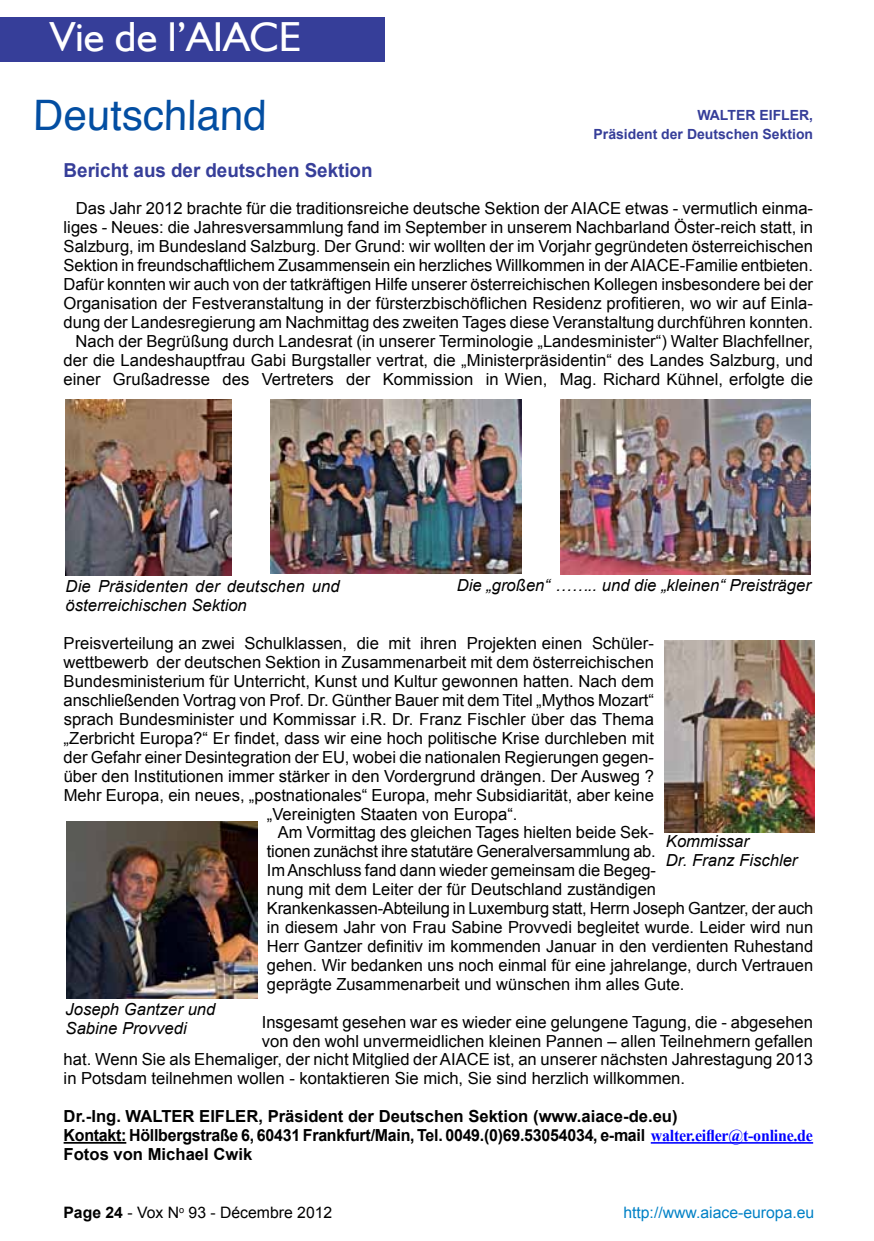
<style>
.page{position:relative;width:874px;height:1241px;background:#fff}
.page>*{position:absolute;margin:0;border:0;box-sizing:border-box;transform-origin:0 0}
.t1{font:42px "Humanist 521 BT";color:#fff}
.t2{font:42px "Helvetica";color:#034ea2}
.t3{font:700 19.25px "Arial";color:#363e99}
.t4{font:16.62px/18.9px "Arial";color:#000;text-align:right}
.t5{font:700 16.62px/18.9px "Arial";color:#000}
.t6{font:italic 16.62px/18.9px "Arial";color:#000}
.t7{font:15.75px "Arial";color:#000}
.t8{font:15.75px "Arial";color:#0081c6}
.t9{font:700 14px/18.9px "Arial";color:#363e99;text-align:right}
.s1{font-family:"Times New Roman";color:#00f}
.s2{font-weight:700}
</style>
<div class="page">
<hr style="left:64px;top:1141px;width:62px;height:2px;background:#000">
<hr style="left:650px;top:1141px;width:162px;height:2px;background:#00f">
<img style="left:560px;top:399px;width:250px;height:175px">
<img style="left:66px;top:821px;width:192px;height:176px">
<img style="left:66px;top:400px;width:165px;height:175px">
<img style="left:270px;top:400px;width:251px;height:173px">
<img style="left:664px;top:640px;width:150px;height:192px">
<div style="left:0;top:17px;width:384px;height:45px;background:#363e99"></div>
<h1 class="t1" style="left:50px;top:11px;width:253px">Vie de l’AIACE</h1>
<h1 class="t2" style="left:33px;top:83px;width:236px">Deutschland</h1>
<p class="t3" style="left:64px;top:157px;width:310px">Bericht aus der deutschen Sektion</p>
<p class="t4" style="left:63px;top:199px;width:750px">Das Jahr 2012 brachte für die traditionsreiche deutsche Sektion der AIACE etwas - vermutlich einma&shy;liges - Neues: die Jahresversammlung fand im September in unserem Nachbarland Öster-reich statt, in Salzburg, im Bundesland Salzburg. Der Grund: wir wollten der im Vorjahr gegründeten österreichischen Sektion in freundschaftlichem Zusammensein ein herzliches Willkommen in derAIACE-Familie entbieten.<br>Dafür konnten wir auch von der tatkräftigen Hilfe unserer österreichischen Kollegen insbesondere bei der Organisation der Festveranstaltung in der fürsterzbischöflichen Residenz profitieren, wo wir auf Einla&shy;dung der Landesregierung am Nachmittag des zweiten Tages diese Veranstaltung durchführen konnten.<br>Nach der Begrüßung durch Landesrat (in unserer Terminologie „Landesminister“) Walter Blachfellner, der die Landeshauptfrau Gabi Burgstaller vertrat, die „Ministerpräsidentin“ des Landes Salzburg, und einer Grußadresse des Vertreters der Kommission in Wien, Mag. Richard Kühnel, erfolgte die</p>
<p class="t9" style="left:593px;top:106px;width:221px">WALTER EIFLER,<br>Präsident der Deutschen Sektion</p>
<p class="t6" style="left:66px;top:576px;width:275px">Die Präsidenten der deutschen und österreichischen Sektion</p>
<p class="t6" style="left:456px;top:575px;width:355px">Die „großen“ …….. und die „kleinen“ Preisträger</p>
<p class="t4" style="left:64px;top:634px;width:591px">Preisverteilung an zwei Schulklassen, die mit ihren Projekten einen Schüler-</p>
<p class="t4" style="left:64px;top:653px;width:591px">wettbewerb der deutschen Sektion in Zusammenarbeit mit dem österreichischen</p>
<p class="t4" style="left:64px;top:672px;width:591px">Bundesministerium für Unterricht, Kunst und Kultur gewonnen hatten. Nach dem</p>
<p class="t4" style="left:64px;top:691px;width:591px">anschließenden Vortrag von Prof. Dr. Günther Bauer mit dem Titel „Mythos Mozart“</p>
<p class="t4" style="left:64px;top:709px;width:591px">sprach Bundesminister und Kommissar i.R. Dr. Franz Fischler über das Thema</p>
<p class="t4" style="left:64px;top:728px;width:591px">„Zerbricht Europa?“ Er findet, dass wir eine hoch politische Krise durchleben mit</p>
<p class="t4" style="left:64px;top:747px;width:591px">der Gefahr einer Desintegration der EU, wobei die nationalen Regierungen gegen-</p>
<p class="t4" style="left:64px;top:766px;width:591px">über den Institutionen immer stärker in den Vordergrund drängen. Der Ausweg ?</p>
<p class="t4" style="left:64px;top:785px;width:591px">Mehr Europa, ein neues, „postnationales“ Europa, mehr Subsidiarität, aber keine</p>
<p class="t4" style="left:267px;top:804px;width:252px">„Vereinigten Staaten von Europa“.</p>
<p class="t4" style="left:278px;top:823px;width:377px">Am Vormittag des gleichen Tages hielten beide Sek-</p>
<p class="t4" style="left:267px;top:842px;width:390px">tionen zunächst ihre statutäre Generalversammlung ab.</p>
<p class="t4" style="left:267px;top:861px;width:390px">Im Anschluss fand dann wieder gemeinsam die Begeg-</p>
<p class="t4" style="left:267px;top:879px;width:390px">nung mit dem Leiter der für Deutschland zuständigen</p>
<p class="t4" style="left:267px;top:898px;width:547px">Krankenkassen-Abteilung in Luxemburg statt, Herrn Joseph Gantzer, der auch</p>
<p class="t4" style="left:267px;top:917px;width:547px">in diesem Jahr von Frau Sabine Provvedi begleitet wurde. Leider wird nun</p>
<p class="t4" style="left:267px;top:936px;width:547px">Herr Gantzer definitiv im kommenden Januar in den verdienten Ruhestand</p>
<p class="t4" style="left:267px;top:955px;width:547px">gehen. Wir bedanken uns noch einmal für eine jahrelange, durch Vertrauen</p>
<p class="t4" style="left:267px;top:974px;width:419px">geprägte Zusammenarbeit und wünschen ihm alles Gute.</p>
<p class="t4" style="left:262px;top:1012px;width:552px">Insgesamt gesehen war es wieder eine gelungene Tagung, die - abgesehen</p>
<p class="t4" style="left:262px;top:1031px;width:552px">von den wohl unvermeidlichen kleinen Pannen – allen Teilnehmern gefallen</p>
<p class="t4" style="left:64px;top:1050px;width:750px">hat. Wenn Sie als Ehemaliger, der nicht Mitglied der AIACE ist, an unserer nächsten Jahrestagung 2013</p>
<p class="t4" style="left:64px;top:1068px;width:622px">in Potsdam teilnehmen wollen - kontaktieren Sie mich, Sie sind herzlich willkommen.</p>
<p class="t5" style="left:64px;top:1107px;width:750px">Dr.-Ing. WALTER EIFLER, Präsident der Deutschen Sektion (www.aiace-de.eu)<br>Kontakt: Höllbergstraße 6, 60431 Frankfurt/Main, Tel. 0049.(0)69.53054034, e-mail <span class="s1">walter.eifler@t-online.de<br></span>Fotos von Michael Cwik</p>
<p class="t6" style="left:665px;top:832px;width:133px">Kommissar<br>Dr. Franz Fischler</p>
<p class="t6" style="left:66px;top:999px;width:151px">Joseph Gantzer und<br>Sabine Provvedi</p>
<p class="t7" style="left:63px;top:1201px;width:270px"><span class="s2">Page 24</span> - Vox N<sup>o</sup> 93 - Décembre 2012</p>
<p class="t8" style="left:623px;top:1201px;width:192px">http://www.aiace-europa.eu</p>
</div>
